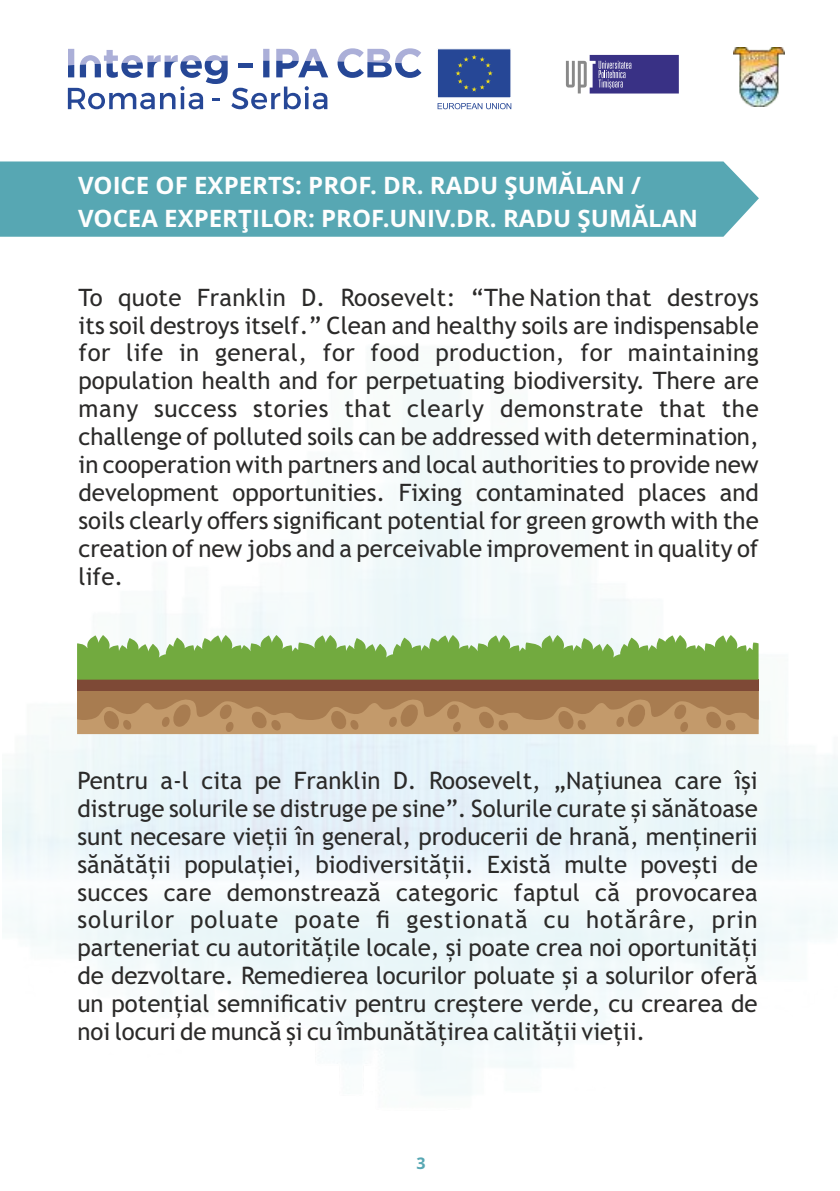
<style>
.page{position:relative;width:840px;height:1191px;background:#fff}
.page>*{position:absolute;margin:0;border:0;box-sizing:border-box;transform-origin:0 0}
.t1{font:24px/27.8px "Trebuchet MS";color:#2b2a29;text-align:justify}
.t2{font:700 24px/32.6px "Open Sans";color:#fefefe}
.t3{font:700 16px "Open Sans";color:#57a7b3}
</style>
<div class="page">
<img style="left:3px;top:375px;width:833px;height:721px">
<svg style="left:566px;top:55px;width:112px;height:39px;background:#6a649f"></svg>
<img style="left:733px;top:48px;width:51px;height:58px">
<div style="left:437px;top:49px;width:74px;height:49px;background:#264796;border:1px solid #fefefe"></div>
<svg style="left:437px;top:103px;width:74px;height:6px"></svg>
<svg style="left:337px;top:48px;width:84px;height:30px"></svg>
<svg style="left:68px;top:49px;width:260px;height:60px"></svg>
<svg style="left:455px;top:55px;width:37px;height:37px"></svg>
<div style="left:0;top:161px;width:758px;height:76px;background:#57a7b3"></div>
<svg style="left:77px;top:635px;width:681px;height:99px;background:#9b975a"></svg>
<p class="t2" style="left:78px;top:171px;width:621px">VOICE OF EXPERTS: PROF. DR. RADU ŞUMĂLAN /<br>VOCEA EXPERŢILOR: PROF.UNIV.DR. RADU ŞUMĂLAN</p>
<p class="t1" style="left:79px;top:285px;width:681px">To quote Franklin D. Roosevelt: “The Nation that destroys its soil destroys itself.” Clean and healthy soils are indispensable for life in general, for food production, for maintaining population health and for perpetuating biodiversity. There are many success stories that clearly demonstrate that the challenge of polluted soils can be addressed with determination, in cooperation with partners and local authorities to provide new development opportunities. Fixing contaminated places and soils clearly offers significant potential for green growth with the creation of new jobs and a perceivable improvement in quality of life.</p>
<p class="t1" style="left:77px;top:768px;width:681px">Pentru a-l cita pe Franklin D. Roosevelt, „Națiunea care își distruge solurile se distruge pe sine”. Solurile curate și sănătoase sunt necesare vieții în general, producerii de hrană, menținerii sănătății populației, biodiversității. Există multe povești de succes care demonstrează categoric faptul că provocarea solurilor poluate poate fi gestionată cu hotărâre, prin parteneriat cu autoritățile locale, și poate crea noi oportunități de dezvoltare. Remedierea locurilor poluate și a solurilor oferă un potențial semnificativ pentru creștere verde, cu crearea de noi locuri de muncă și cu îmbunătățirea calității vieții.</p>
<p class="t3" style="left:416px;top:1157px;width:11px">3</p>
</div>
